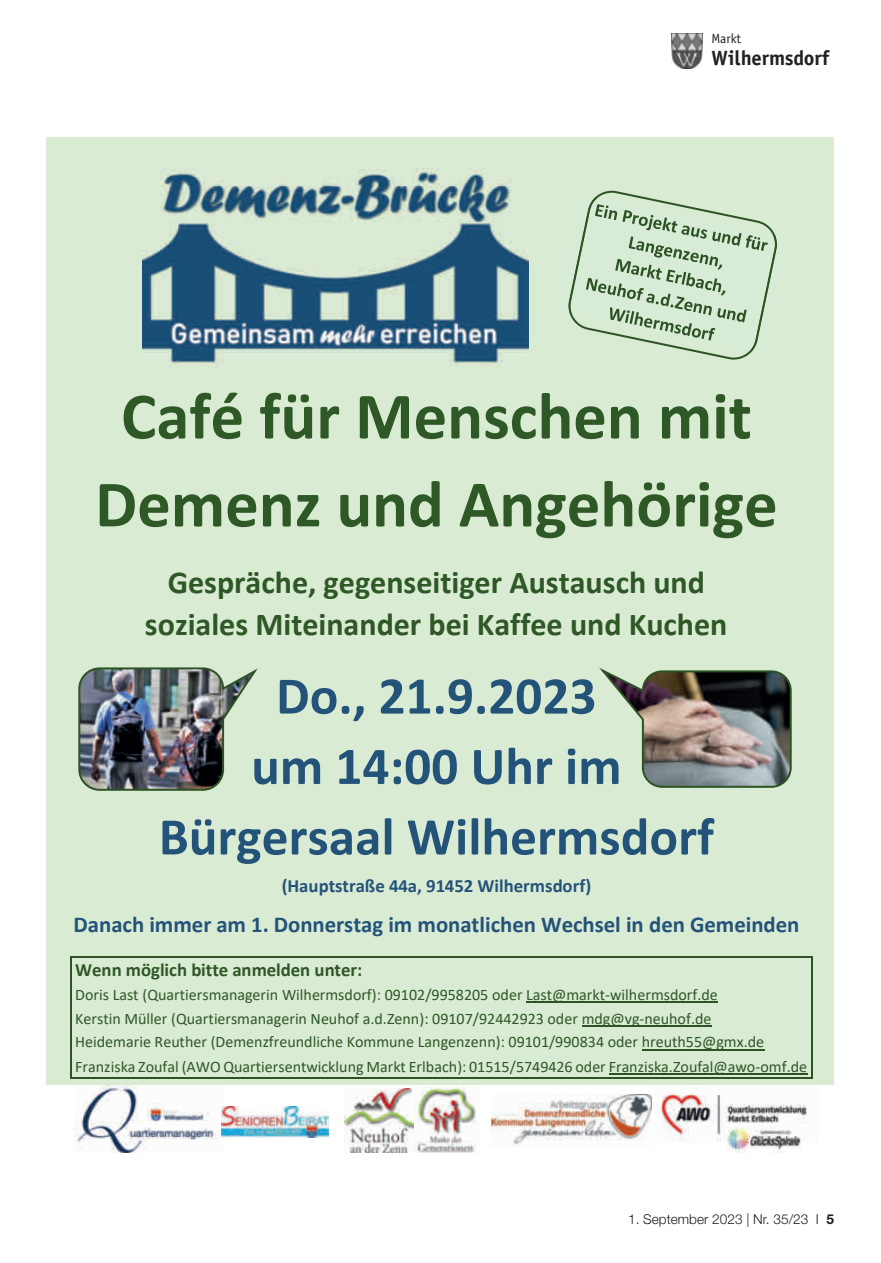
<style>
.page{position:relative;width:881px;height:1263px;background:#fff}
.page>*{position:absolute;margin:0;border:0;box-sizing:border-box;transform-origin:0 0}
.t1{font:700 66.75px/87.9px "Calibri";color:#2e5825;text-align:center}
.t2{font:700 53.4px/70.3px "Calibri";color:#24537a;text-align:center}
.t3{font:700 32.1px/42.2px "Calibri";color:#2e5825;text-align:center}
.t4{font:700 22.8px "Calibri";color:#24537a}
.t5{font:700 20.7px "Officina Sans LT";color:#231f20}
.t6{font:700 18.75px "Calibri";color:#24537a}
.t7{font:700 18.75px "Calibri";color:#2e5825}
.t8{font:16.05px/24px "Calibri";color:#2e5825}
.t9{font:300 13.65px "Helvetica Neue LT";color:#231f20}
.t10{font:13.35px "Officina Sans LT";color:#231f20}
.s1{font-family:"Basic Commercial LT"}
.s2{font-weight:700}
</style>
<div class="page">
<img style="left:671px;top:34px;width:31px;height:34px">
<div style="left:47px;top:137px;width:786px;height:948px;background:#daebd4"></div>
<img style="left:74px;top:1085px;width:149px;height:68px">
<img style="left:344px;top:1087px;width:132px;height:66px">
<img style="left:413px;top:1088px;width:1px;height:64px">
<img style="left:491px;top:1094px;width:160px;height:52px">
<img style="left:653px;top:1093px;width:154px;height:48px">
<img style="left:727px;top:1127px;width:74px;height:26px">
<hr style="left:72px;top:956px;width:738px;height:1px;background:#2e5224">
<hr style="left:70px;top:957px;width:2px;height:28px;background:#2e5224">
<hr style="left:810px;top:957px;width:2px;height:28px;background:#2e5224">
<hr style="left:526px;top:1002px;width:191px;height:1px;background:#2e5224">
<hr style="left:70px;top:985px;width:2px;height:23px;background:#2e5224">
<hr style="left:810px;top:985px;width:2px;height:23px;background:#2e5224">
<hr style="left:581px;top:1025px;width:130px;height:1px;background:#2e5224">
<hr style="left:70px;top:1008px;width:2px;height:24px;background:#2e5224">
<hr style="left:810px;top:1008px;width:2px;height:24px;background:#2e5224">
<hr style="left:641px;top:1049px;width:123px;height:1px;background:#2e5224">
<hr style="left:70px;top:1032px;width:2px;height:25px;background:#2e5224">
<hr style="left:810px;top:1032px;width:2px;height:25px;background:#2e5224">
<hr style="left:608px;top:1074px;width:198px;height:1px;background:#2e5224">
<hr style="left:72px;top:1077px;width:738px;height:2px;background:#2e5224">
<hr style="left:70px;top:1057px;width:2px;height:20px;background:#2e5224">
<hr style="left:810px;top:1057px;width:2px;height:20px;background:#2e5224">
<img style="left:78px;top:667px;width:180px;height:124px">
<img style="left:599px;top:667px;width:193px;height:121px">
<img style="left:142px;top:168px;width:386px;height:199px">
<svg style="left:568px;top:191px;width:208px;height:169px"></svg>
<img style="left:221px;top:1107px;width:107px;height:31px">
<p class="t10" style="left:711px;top:31px;width:31px">Markt</p>
<p class="t5" style="left:711px;top:45px;width:119px">Wilhermsdorf</p>
<h1 class="t1" style="left:95px;top:371px;width:684px">Café für Menschen mit<br>Demenz und Angehörige</h1>
<h3 class="t3" style="left:145px;top:561px;width:583px">Gespräche, gegenseitiger Austausch und soziales Miteinander bei Kaffee und Kuchen</h3>
<h2 class="t2" style="left:159px;top:660px;width:556px">Do., 21.9.2023<br>um 14:00 Uhr im<br>Bürgersaal Wilhermsdorf</h2>
<p class="t6" style="left:281px;top:872px;width:311px">(Hauptstraße 44a, 91452 Wilhermsdorf)</p>
<h3 class="t4" style="left:74px;top:908px;width:727px">Danach immer am 1. Donnerstag im monatlichen Wechsel in den Gemeinden</h3>
<p class="t7" style="left:75px;top:956px;width:289px">Wenn möglich bitte anmelden unter:</p>
<p class="t8" style="left:75px;top:982px;width:733px">Doris Last (Quartiersmanagerin Wilhermsdorf): 09102/9958205 oder Last@markt-wilhermsdorf.de<br>Kerstin Müller (Quartiersmanagerin Neuhof a.d.Zenn): 09107/92442923 oder mdg@vg-neuhof.de<br>Heidemarie Reuther (Demenzfreundliche Kommune Langenzenn): 09101/990834 oder hreuth55@gmx.de Franziska Zoufal (AWO Quartiersentwicklung Markt Erlbach): 01515/5749426 oder Franziska.Zoufal@awo-omf.de</p>
<p class="t9" style="left:627px;top:1210px;width:207px">1. September 2023 <span class="s1">|</span> Nr. 35/23 I <span class="s2">5</span></p>
</div>
